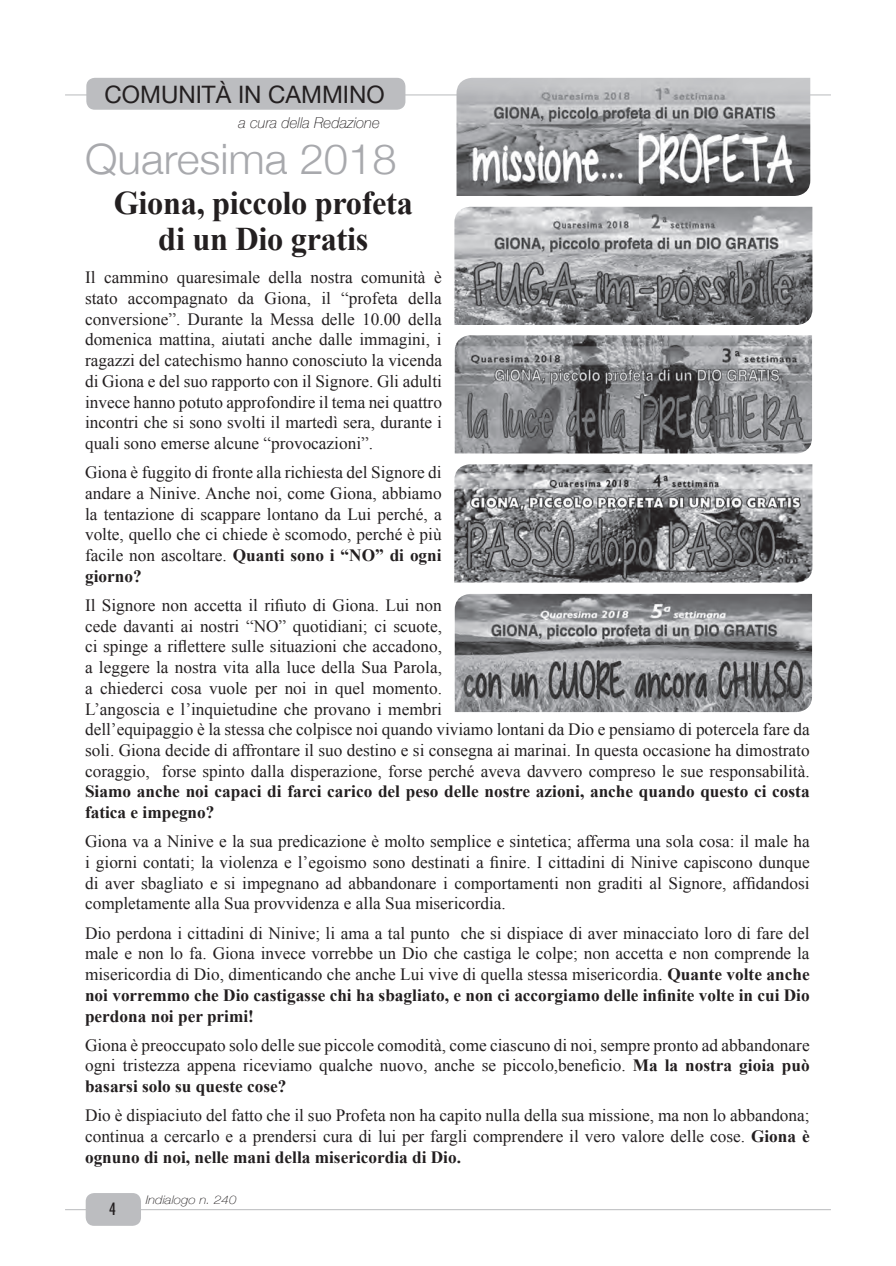
<style>
.page{position:relative;width:896px;height:1266px;background:#fff}
.page>*{position:absolute;margin:0;border:0;box-sizing:border-box;transform-origin:0 0}
.t1{font:300 41.85px "Helvetica Neue";color:#a8a9ad;scale:1.04 1}
.t2{font:700 33px/36.6px "Times New Roman";letter-spacing:-.01em;color:#231f20;text-align:center}
.t3{font:24px "Helvetica Neue";color:#231f20}
.t4{font:17.25px/20.7px "Times New Roman";color:#231f20;text-align:justify}
.t5{font:700 17.25px/20.7px "Times New Roman";color:#231f20}
.t6{font:condensed 16.5px "Futura";color:#231f20}
.t7{font:italic 100 15px "Helvetica Neue";color:#231f20}
.t8{font:italic 100 11.85px "Helvetica Neue";color:#231f20;scale:1.14 1}
.s1{font-weight:700}
</style>
<div class="page">
<hr style="left:65px;top:1208px;width:765px;height:2px;background:#bcbdc0">
<div style="left:86px;top:1192px;width:55px;height:33px;background:#bcbdc0;border-radius:9px"></div>
<hr style="left:65px;top:94px;width:765px;height:1px;background:#bcbdc0">
<div style="left:86px;top:78px;width:319px;height:32px;background:#bcbdc0;border-radius:9px"></div>
<img style="left:456px;top:78px;width:354px;height:118px">
<img style="left:454px;top:335px;width:358px;height:118px">
<img style="left:454px;top:594px;width:358px;height:118px">
<img style="left:454px;top:207px;width:358px;height:118px">
<img style="left:454px;top:464px;width:358px;height:118px">
<h3 class="t3" style="left:105px;top:77px;width:282px">COMUNITÀ IN CAMMINO</h3>
<h1 class="t1" style="left:85px;top:125px;width:301px">Quaresima 2018</h1>
<p class="t7" style="left:238px;top:111px;width:143px">a cura della Redazione</p>
<h2 class="t2" style="left:114px;top:183px;width:300px">Giona, piccolo profeta di un Dio gratis</h2>
<p class="t4" style="left:85px;top:267px;width:358px">Il cammino quaresimale della nostra comunità è stato accompagnato da Giona, il “profeta della conversione”. Durante la Messa delle 10.00 della domenica mattina, aiutati anche dalle immagini, i ragazzi del catechismo hanno conosciuto la vicenda di Giona e del suo rapporto con il Signore. Gli adulti invece hanno potuto approfondire il tema nei quattro incontri che si sono svolti il martedì sera, durante i quali sono emerse alcune “provocazioni”.</p>
<p class="t4" style="left:85px;top:462px;width:358px">Giona è fuggito di fronte alla richiesta del Signore di andare a Ninive. Anche noi, come Giona, abbiamo la tentazione di scappare lontano da Lui perché, a volte, quello che ci chiede è scomodo, perché è più facile non ascoltare. <span class="s1">Quanti sono i “NO” di ogni giorno?</span></p>
<p class="t4" style="left:85px;top:594px;width:726px;text-align:left">Il Signore non accetta il rifiuto di Giona. Lui non<br>cede davanti ai nostri “NO” quotidiani; ci scuote,<br>ci spinge a riflettere sulle situazioni che accadono,<br>a leggere la nostra vita alla luce della Sua Parola,<br>a chiederci cosa vuole per noi in quel momento.<br>L’angoscia e l’inquietudine che provano i membri<br>dell’equipaggio è la stessa che colpisce noi quando viviamo lontani da Dio e pensiamo di potercela fare da soli. Giona decide di affrontare il suo destino e si consegna ai marinai. In questa occasione ha dimostrato coraggio, forse spinto dalla disperazione, forse perché aveva davvero compreso le sue responsabilità.</p>
<p class="t5" style="left:85px;top:780px;width:726px">Siamo anche noi capaci di farci carico del peso delle nostre azioni, anche quando questo ci costa fatica e impegno?</p>
<p class="t4" style="left:85px;top:830px;width:726px">Giona va a Ninive e la sua predicazione è molto semplice e sintetica; afferma una sola cosa: il male ha i giorni contati; la violenza e l’egoismo sono destinati a finire. I cittadini di Ninive capiscono dunque di aver sbagliato e si impegnano ad abbandonare i comportamenti non graditi al Signore, affidandosi completamente alla Sua provvidenza e alla Sua misericordia.</p>
<p class="t4" style="left:85px;top:922px;width:726px">Dio perdona i cittadini di Ninive; li ama a tal punto che si dispiace di aver minacciato loro di fare del male e non lo fa. Giona invece vorrebbe un Dio che castiga le colpe; non accetta e non comprende la misericordia di Dio, dimenticando che anche Lui vive di quella stessa misericordia. <span class="s1">Quante volte anche noi vorremmo che Dio castigasse chi ha sbagliato, e non ci accorgiamo delle infinite volte in cui Dio perdona noi per primi!</span></p>
<p class="t4" style="left:85px;top:1034px;width:726px">Giona è preoccupato solo delle sue piccole comodità, come ciascuno di noi, sempre pronto ad abbandonare ogni tristezza appena riceviamo qualche nuovo, anche se piccolo,beneficio. <span class="s1">Ma la nostra gioia può basarsi solo su queste cose?</span></p>
<p class="t4" style="left:85px;top:1104px;width:726px">Dio è dispiaciuto del fatto che il suo Profeta non ha capito nulla della sua missione, ma non lo abbandona; continua a cercarlo e a prendersi cura di lui per fargli comprendere il vero valore delle cose. <span class="s1">Giona è ognuno di noi, nelle mani della misericordia di Dio.</span></p>
<p class="t6" style="left:109px;top:1198px;width:8px">4</p>
<p class="t8" style="left:146px;top:1190px;width:81px">Indialogo n. 240</p>
</div>
